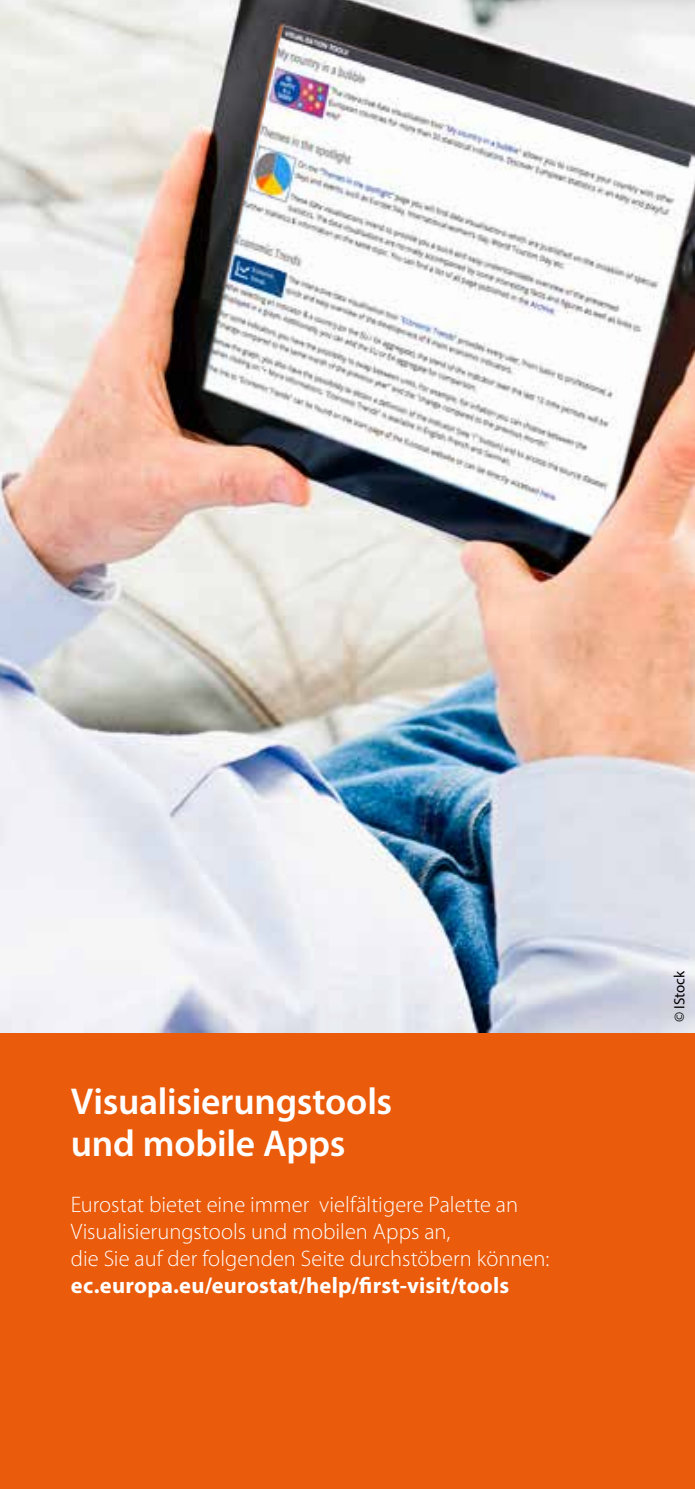
<style>
.page{position:relative;width:695px;height:1489px;background:#fff}
.page>*{position:absolute;margin:0;border:0;box-sizing:border-box;transform-origin:0 0}
.t1{font:600 37.5px/42.5px "Myriad Pro";letter-spacing:-.005em;color:#fff}
.t2{font:300 22.5px/27px "Myriad Pro";color:#fff}
.catalogue{font:15px "Myriad Pro";color:#000}
.s1{font-weight:700}
</style>
<div class="page">
<div style="left:0;top:0;width:694px;height:1488px;background:#ea5b0b"></div>
<img style="left:0;top:0;width:694px;height:1032px">
<h1 class="t1" style="left:71px;top:1078px;width:323px">Visualisierungstools und mobile Apps</h1>
<p class="t2" style="left:71px;top:1190px;width:480px">Eurostat bietet eine immer vielfältigere Palette an Visualisierungstools und mobilen Apps an,<br>die Sie auf der folgenden Seite durchstöbern können: <span class="s1">ec.europa.eu/eurostat/help/first-visit/tools</span></p>
<p class="catalogue" style="left:670px;top:1022px;width:53px;rotate:-90deg">© IStock</p>
</div>
